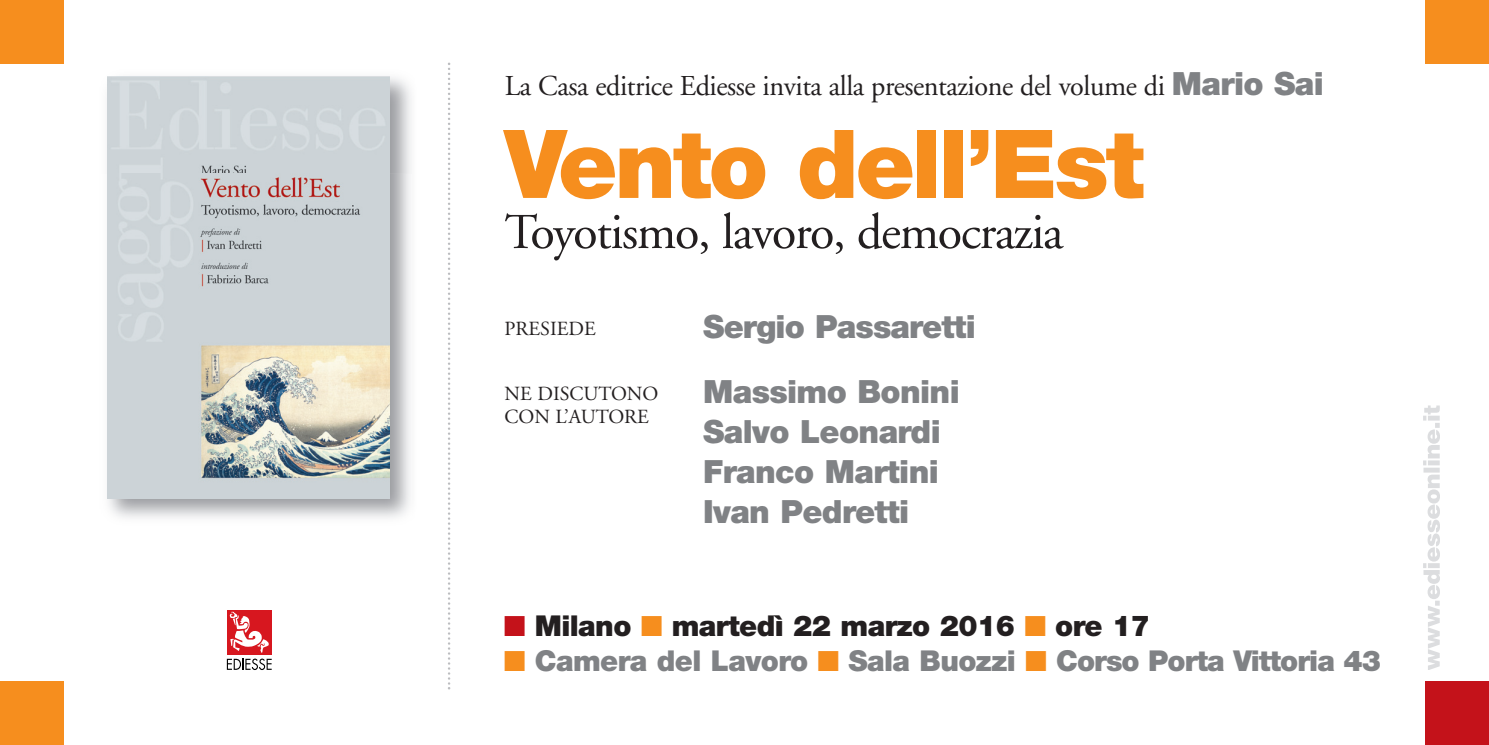
<style>
.page{position:relative;width:1489px;height:745px;background:#fff}
.page>*{position:absolute;margin:0;border:0;box-sizing:border-box;transform-origin:0 0}
.t1{font:900 95px "Helvetica Neue";letter-spacing:-.035em;color:#f68e1e}
.t2{font:50px "Adobe Garamond";letter-spacing:-.025em;color:#231f20}
.t3{font:900 32px/40px "Helvetica Neue";letter-spacing:-.02em;color:#808285;text-align:justify}
.t4{font:28.75px "Adobe Garamond";letter-spacing:-.015em;color:#231f20}
.t5{font:900 28.75px "Helvetica Neue";letter-spacing:-.02em;color:#808285}
.t6{font:900 28.75px "Helvetica Neue";letter-spacing:-.02em;color:#231f20}
.t7{font:20px "Adobe Garamond";color:#231f20}
.s1{font-family:"Helvetica Neue";font-weight:900;font-size:32px;color:#808285}
.s2{color:#c4121a}
.s3{color:#f68e1e}
</style>
<div class="page">
<svg style="left:1423px;top:405px;width:16px;height:265px"></svg>
<div style="left:0;top:0;width:64px;height:64px;background:#f68e1e"></div>
<div style="left:0;top:680px;width:64px;height:64px;background:#f68e1e"></div>
<div style="left:1424px;top:0;width:64px;height:64px;background:#f68e1e"></div>
<div style="left:1424px;top:680px;width:64px;height:64px;background:#c4121a"></div>
<div style="left:227px;top:609px;width:44px;height:45px;background:#d7171f"></div>
<svg style="left:229px;top:611px;width:40px;height:41px"></svg>
<svg style="left:227px;top:658px;width:45px;height:11px"></svg>
<svg style="left:448px;top:63px;width:2px;height:626px"></svg>
<img style="left:107px;top:76px;width:304px;height:442px">
<img style="left:108px;top:77px;width:281px;height:420px">
<p class="t4" style="left:505px;top:74px;width:820px">La Casa editrice Ediesse invita alla presentazione del volume di <span class="s1">Mario Sai</span></p>
<h1 class="t1" style="left:504px;top:130px;width:641px">Vento dell’Est</h1>
<h2 class="t2" style="left:504px;top:212px;width:560px">Toyotismo, lavoro, democrazia</h2>
<p class="t7" style="left:504px;top:320px;width:93px">PRESIEDE</p>
<p class="t3" style="left:703px;top:309px;width:274px">Sergio Passaretti</p>
<p class="t7" style="left:504px;top:385px;width:155px">NE DISCUTONO</p>
<p class="t3" style="left:703px;top:374px;width:258px">Massimo Bonini</p>
<p class="t7" style="left:504px;top:408px;width:146px">CON L’AUTORE</p>
<p class="t3" style="left:703px;top:414px;width:239px">Salvo Leonardi Franco Martini Ivan Pedretti</p>
<p class="t6" style="left:504px;top:615px;width:647px"><span class="s2">■</span> Milano <span class="s3">■</span> martedì 22 marzo 2016 <span class="s3">■</span> ore 17</p>
<p class="t5" style="left:504px;top:650px;width:878px"><span class="s3">■</span> Camera del Lavoro <span class="s3">■</span> Sala Buozzi <span class="s3">■</span> Corso Porta Vittoria 43</p>
</div>
